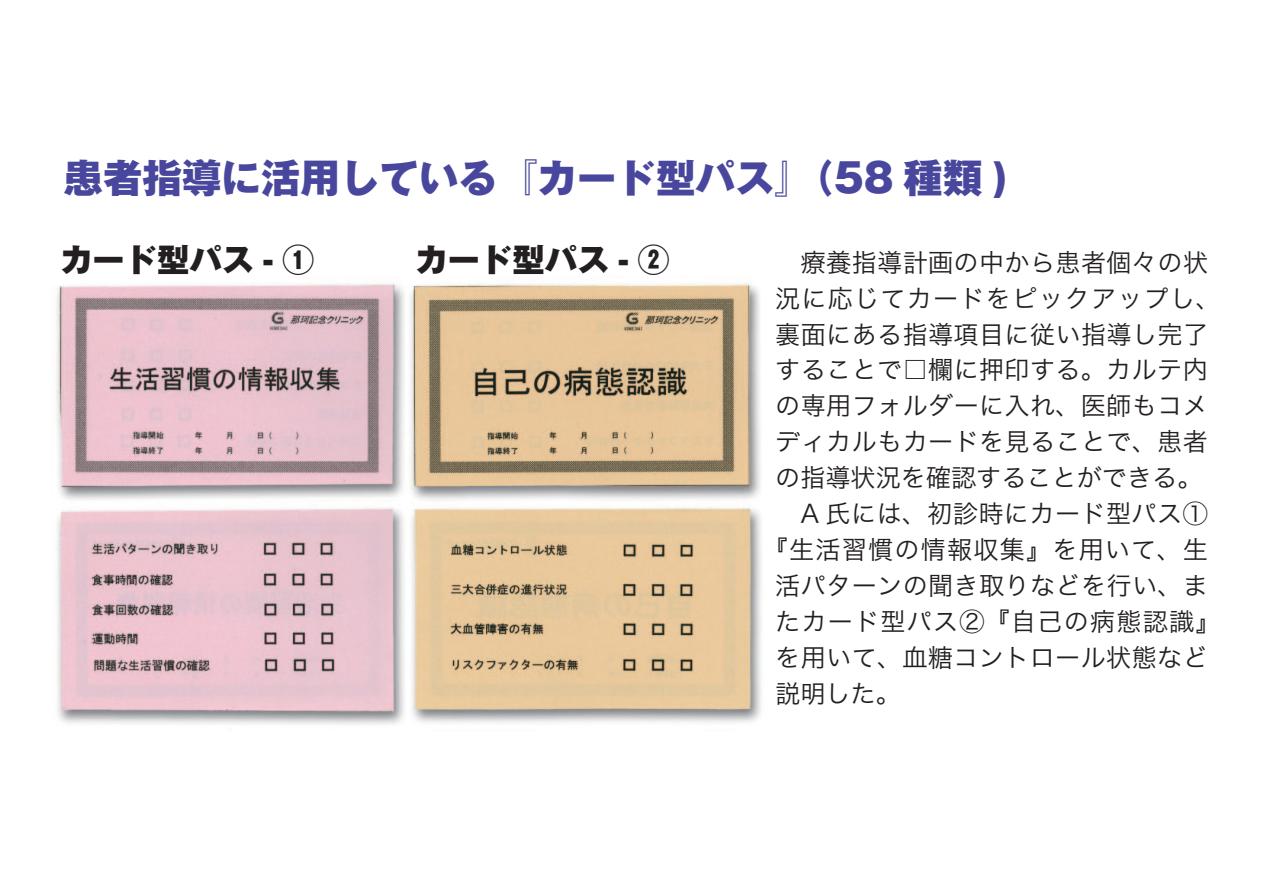
<style>
.page{position:relative;width:1263px;height:893px;background:#fff}
.page>*{position:absolute;margin:0;border:0;box-sizing:border-box;transform-origin:0 0}
.t1{font:800 39.45px "Gothic MB101 Pro";color:#48479d}
.t2{font:800 32.25px "Gothic MB101 Pro";color:#231f20}
.t3{font:25.2px "Hira Kaku Pro W3";letter-spacing:.015em;color:#231f20}
.t4{font:25.2px "Hira Kaku Pro W3";letter-spacing:.05em;color:#231f20}
</style>
<div class="page">
<img style="left:56px;top:283px;width:706px;height:442px">
<h1 class="t1" style="left:64px;top:145px;width:945px">患者指導に活用している『カード型パス』（58 種類 )</h1>
<p class="t2" style="left:60px;top:233px;width:256px">カード型パス - ①</p>
<p class="t2" style="left:415px;top:233px;width:256px">カード型パス - ②</p>
<p class="t3" style="left:775px;top:240px;width:434px">　療養指導計画の中から患者個々の状</p>
<p class="t4" style="left:775px;top:276px;width:447px">況に応じてカードをピックアップし、</p>
<p class="t3" style="left:775px;top:312px;width:434px">裏面にある指導項目に従い指導し完了</p>
<p class="t3" style="left:775px;top:348px;width:434px">することで□欄に押印する。カルテ内</p>
<p class="t3" style="left:775px;top:383px;width:434px">の専用フォルダーに入れ、医師もコメ</p>
<p class="t3" style="left:775px;top:419px;width:434px">ディカルもカードを見ることで、患者</p>
<p class="t3" style="left:775px;top:455px;width:429px">の指導状況を確認することができる。</p>
<p class="t3" style="left:800px;top:491px;width:409px">A 氏には、初診時にカード型パス①</p>
<p class="t4" style="left:763px;top:527px;width:447px">『生活習慣の情報収集』を用いて、生</p>
<p class="t3" style="left:775px;top:563px;width:434px">活パターンの聞き取りなどを行い、ま</p>
<p class="t4" style="left:775px;top:599px;width:447px">たカード型パス②『自己の病態認識』</p>
<p class="t3" style="left:775px;top:635px;width:434px">を用いて、血糖コントロール状態など</p>
<p class="t3" style="left:775px;top:671px;width:127px">説明した。</p>
</div>
